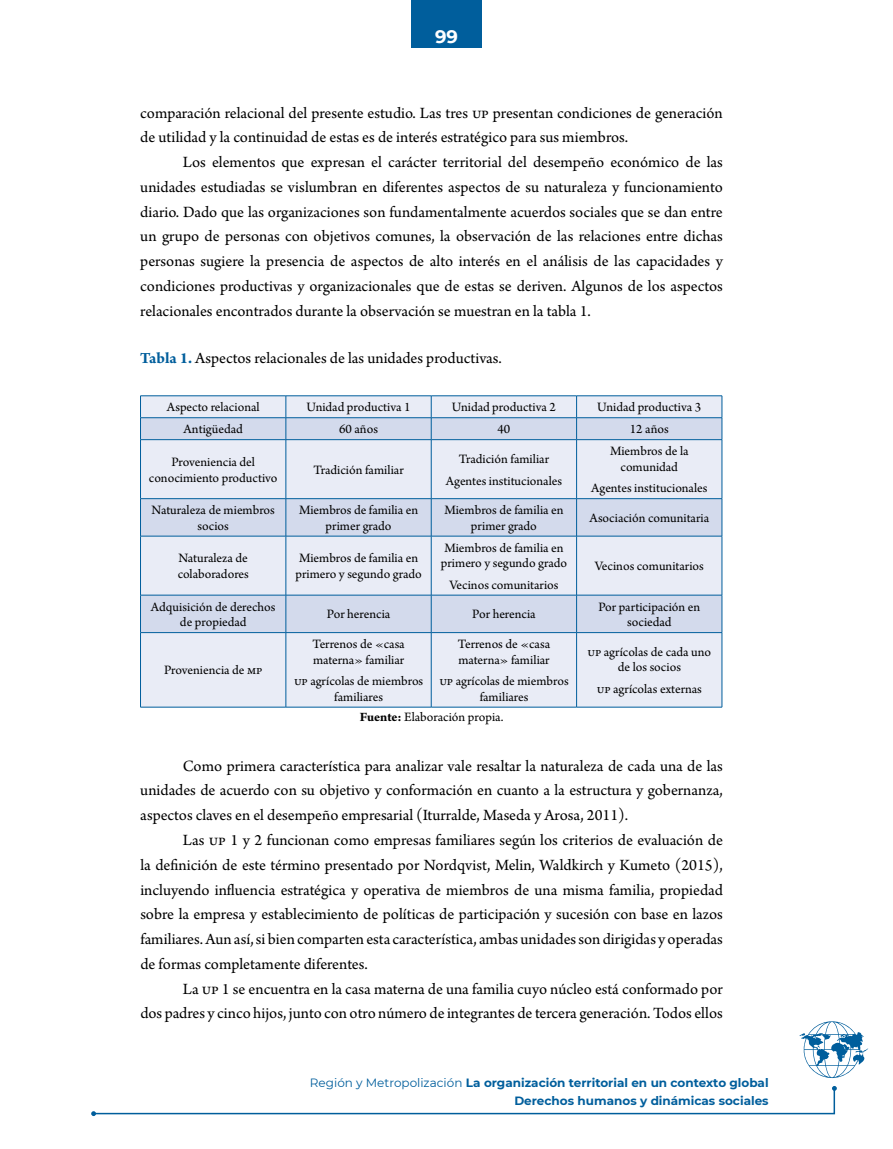
<style>
.page{position:relative;width:893px;height:1149px;background:#fff}
.page>*{position:absolute;margin:0;border:0;box-sizing:border-box;transform-origin:0 0}
.t1{font:700 18px "Montserrat";color:#fff}
.t2{font:16.5px/24.8px "Arno Pro";color:#000;text-align:justify}
.t3{font:13.5px/15.6px "Arno Pro";color:#000;text-align:center}
.t4{font:700 12px/18px "Montserrat";color:#005e9c;text-align:right}
.s1{font-weight:700;color:#005e9c}
.s2{font-weight:700}
.s3{font-weight:400}
</style>
<div class="page">
<div style="left:411px;top:0;width:71px;height:48px;background:#005e9c"></div>
<svg style="left:91px;top:1086px;width:746px;height:29px"></svg>
<svg style="left:799px;top:1021px;width:69px;height:57px"></svg>
<div style="left:141px;top:396px;width:581px;height:310px;background:#e9ecf6"></div>
<svg style="left:141px;top:418px;width:581px;height:214px;background:#dce2f0"></svg>
<hr style="left:140px;top:395px;width:146px;height:1px;background:#005e9c">
<hr style="left:286px;top:395px;width:145px;height:1px;background:#005e9c">
<hr style="left:431px;top:395px;width:146px;height:1px;background:#005e9c">
<hr style="left:577px;top:395px;width:145px;height:1px;background:#005e9c">
<hr style="left:140px;top:417px;width:146px;height:1px;background:#005e9c">
<svg style="left:140px;top:396px;width:1px;height:43px"></svg>
<hr style="left:286px;top:417px;width:145px;height:1px;background:#005e9c">
<svg style="left:286px;top:396px;width:1px;height:43px"></svg>
<hr style="left:431px;top:417px;width:146px;height:1px;background:#005e9c">
<svg style="left:431px;top:396px;width:1px;height:43px"></svg>
<hr style="left:577px;top:417px;width:145px;height:1px;background:#005e9c">
<svg style="left:576px;top:396px;width:1px;height:43px"></svg>
<svg style="left:722px;top:396px;width:1px;height:43px"></svg>
<hr style="left:140px;top:439px;width:146px;height:1px;background:#005e9c">
<hr style="left:140px;top:439px;width:1px;height:59px;background:#005e9c">
<hr style="left:286px;top:439px;width:145px;height:1px;background:#005e9c">
<hr style="left:286px;top:439px;width:1px;height:59px;background:#005e9c">
<hr style="left:431px;top:439px;width:146px;height:1px;background:#005e9c">
<hr style="left:431px;top:439px;width:1px;height:59px;background:#005e9c">
<hr style="left:577px;top:439px;width:145px;height:1px;background:#005e9c">
<hr style="left:576px;top:439px;width:1px;height:59px;background:#005e9c">
<hr style="left:722px;top:439px;width:1px;height:59px;background:#005e9c">
<hr style="left:140px;top:498px;width:146px;height:1px;background:#005e9c">
<hr style="left:140px;top:498px;width:1px;height:37px;background:#005e9c">
<hr style="left:286px;top:498px;width:145px;height:1px;background:#005e9c">
<hr style="left:286px;top:498px;width:1px;height:37px;background:#005e9c">
<hr style="left:431px;top:498px;width:146px;height:1px;background:#005e9c">
<hr style="left:431px;top:498px;width:1px;height:37px;background:#005e9c">
<hr style="left:577px;top:498px;width:145px;height:1px;background:#005e9c">
<hr style="left:576px;top:498px;width:1px;height:37px;background:#005e9c">
<hr style="left:722px;top:498px;width:1px;height:37px;background:#005e9c">
<hr style="left:140px;top:535px;width:146px;height:1px;background:#005e9c">
<hr style="left:140px;top:536px;width:1px;height:58px;background:#005e9c">
<hr style="left:286px;top:535px;width:145px;height:1px;background:#005e9c">
<hr style="left:286px;top:536px;width:1px;height:58px;background:#005e9c">
<hr style="left:431px;top:535px;width:146px;height:1px;background:#005e9c">
<hr style="left:431px;top:536px;width:1px;height:58px;background:#005e9c">
<hr style="left:577px;top:535px;width:145px;height:1px;background:#005e9c">
<hr style="left:576px;top:536px;width:1px;height:58px;background:#005e9c">
<hr style="left:722px;top:536px;width:1px;height:58px;background:#005e9c">
<hr style="left:140px;top:594px;width:146px;height:1px;background:#005e9c">
<hr style="left:140px;top:595px;width:1px;height:37px;background:#005e9c">
<hr style="left:286px;top:594px;width:145px;height:1px;background:#005e9c">
<hr style="left:286px;top:595px;width:1px;height:37px;background:#005e9c">
<hr style="left:431px;top:594px;width:146px;height:1px;background:#005e9c">
<hr style="left:431px;top:595px;width:1px;height:37px;background:#005e9c">
<hr style="left:577px;top:594px;width:145px;height:1px;background:#005e9c">
<hr style="left:576px;top:595px;width:1px;height:37px;background:#005e9c">
<hr style="left:722px;top:595px;width:1px;height:37px;background:#005e9c">
<hr style="left:140px;top:632px;width:146px;height:1px;background:#005e9c">
<hr style="left:140px;top:632px;width:1px;height:74px;background:#005e9c">
<hr style="left:286px;top:632px;width:145px;height:1px;background:#005e9c">
<hr style="left:286px;top:632px;width:1px;height:74px;background:#005e9c">
<hr style="left:431px;top:632px;width:146px;height:1px;background:#005e9c">
<hr style="left:431px;top:632px;width:1px;height:74px;background:#005e9c">
<hr style="left:577px;top:632px;width:145px;height:1px;background:#005e9c">
<hr style="left:576px;top:632px;width:1px;height:74px;background:#005e9c">
<hr style="left:722px;top:632px;width:1px;height:74px;background:#005e9c">
<hr style="left:140px;top:706px;width:146px;height:1px;background:#005e9c">
<hr style="left:286px;top:706px;width:145px;height:1px;background:#005e9c">
<hr style="left:431px;top:706px;width:146px;height:1px;background:#005e9c">
<hr style="left:577px;top:706px;width:145px;height:1px;background:#005e9c">
<p class="t1" style="left:435px;top:23px;width:24px">99</p>
<p class="t2" style="left:140px;top:101px;width:584px">comparación relacional del presente estudio. Las tres up presentan condiciones de generación de utilidad y la continuidad de estas es de interés estratégico para sus miembros.</p>
<p class="t2" style="left:140px;top:151px;width:584px;text-indent:43px">Los elementos que expresan el carácter territorial del desempeño económico de las unidades estudiadas se vislumbran en diferentes aspectos de su naturaleza y funcionamiento diario. Dado que las organizaciones son fundamentalmente acuerdos sociales que se dan entre un grupo de personas con objetivos comunes, la observación de las relaciones entre dichas personas sugiere la presencia de aspectos de alto interés en el análisis de las capacidades y condiciones productivas y organizacionales que de estas se deriven. Algunos de los aspectos relacionales encontrados durante la observación se muestran en la tabla 1.</p>
<p class="t2" style="left:140px;top:346px;width:363px"><span class="s1">Tabla 1.</span> Aspectos relacionales de las unidades productivas.</p>
<p class="t3" style="left:167px;top:400px;width:94px">Aspecto relacional</p>
<p class="t3" style="left:307px;top:400px;width:105px">Unidad productiva 1</p>
<p class="t3" style="left:452px;top:400px;width:105px">Unidad productiva 2</p>
<p class="t3" style="left:597px;top:400px;width:105px">Unidad productiva 3</p>
<p class="t3" style="left:184px;top:422px;width:61px">Antigüedad</p>
<p class="t3" style="left:339px;top:422px;width:40px">60 años</p>
<p class="t3" style="left:497px;top:422px;width:14px">40</p>
<p class="t3" style="left:630px;top:422px;width:40px">12 años</p>
<p class="t3" style="left:149px;top:454px;width:130px">Proveniencia del conocimiento productivo</p>
<p class="t3" style="left:313px;top:462px;width:92px">Tradición familiar</p>
<p class="t3" style="left:446px;top:449px;width:118px;line-height:21.5px">Tradición familiar<br>Agentes institucionales</p>
<p class="t3" style="left:610px;top:444px;width:80px">Miembros de la comunidad</p>
<p class="t3" style="left:591px;top:481px;width:118px">Agentes institucionales</p>
<p class="t3" style="left:152px;top:503px;width:125px">Naturaleza de miembros socios</p>
<p class="t3" style="left:299px;top:503px;width:121px">Miembros de familia en primer grado</p>
<p class="t3" style="left:444px;top:503px;width:121px">Miembros de familia en primer grado</p>
<p class="t3" style="left:589px;top:510px;width:121px">Asociación comunitaria</p>
<p class="t3" style="left:178px;top:551px;width:73px;text-align:left">Naturaleza de colaboradores</p>
<p class="t3" style="left:295px;top:551px;width:128px;text-align:left">Miembros de familia en primero y segundo grado</p>
<p class="t3" style="left:441px;top:540px;width:128px;text-align:left">Miembros de familia en primero y segundo grado</p>
<p class="t3" style="left:449px;top:577px;width:111px">Vecinos comunitarios</p>
<p class="t3" style="left:595px;top:559px;width:111px">Vecinos comunitarios</p>
<p class="t3" style="left:151px;top:599px;width:126px">Adquisición de derechos de propiedad</p>
<p class="t3" style="left:327px;top:607px;width:65px">Por herencia</p>
<p class="t3" style="left:472px;top:607px;width:65px">Por herencia</p>
<p class="t3" style="left:598px;top:599px;width:103px">Por participación en sociedad</p>
<p class="t3" style="left:164px;top:663px;width:100px">Proveniencia de mp</p>
<p class="t3" style="left:312px;top:636px;width:94px;text-align:left">Terrenos de «casa materna» familiar</p>
<p class="t3" style="left:294px;top:674px;width:131px">up agrícolas de miembros familiares</p>
<p class="t3" style="left:458px;top:637px;width:94px;text-align:left">Terrenos de «casa materna» familiar</p>
<p class="t3" style="left:439px;top:674px;width:131px">up agrícolas de miembros familiares</p>
<p class="t3" style="left:588px;top:644px;width:125px">up agrícolas de cada uno de los socios</p>
<p class="t3" style="left:597px;top:681px;width:107px">up agrícolas externas</p>
<p class="t3" style="left:360px;top:709px;width:145px"><span class="s2">Fuente:</span> Elaboración propia.</p>
<p class="t2" style="left:140px;top:754px;width:584px;text-indent:43px">Como primera característica para analizar vale resaltar la naturaleza de cada una de las unidades de acuerdo con su objetivo y conformación en cuanto a la estructura y gobernanza, aspectos claves en el desempeño empresarial (Iturralde, Maseda y Arosa, 2011).</p>
<p class="t2" style="left:140px;top:828px;width:584px;text-indent:43px">Las up 1 y 2 funcionan como empresas familiares según los criterios de evaluación de la definición de este término presentado por Nordqvist, Melin, Waldkirch y Kumeto (2015), incluyendo influencia estratégica y operativa de miembros de una misma familia, propiedad sobre la empresa y establecimiento de políticas de participación y sucesión con base en lazos familiares. Aun así, si bien comparten esta característica, ambas unidades son dirigidas y operadas de formas completamente diferentes.</p>
<p class="t2" style="left:140px;top:976px;width:584px;text-align:right">La up 1 se encuentra en la casa materna de una familia cuyo núcleo está conformado por<br>dos padres y cinco hijos, junto con otro número de integrantes de tercera generación. Todos ellos</p>
<p class="t4" style="left:310px;top:1072px;width:460px"><span class="s3">Región y Metropolización</span> La organización territorial en un contexto global<br>Derechos humanos y dinámicas sociales</p>
</div>
